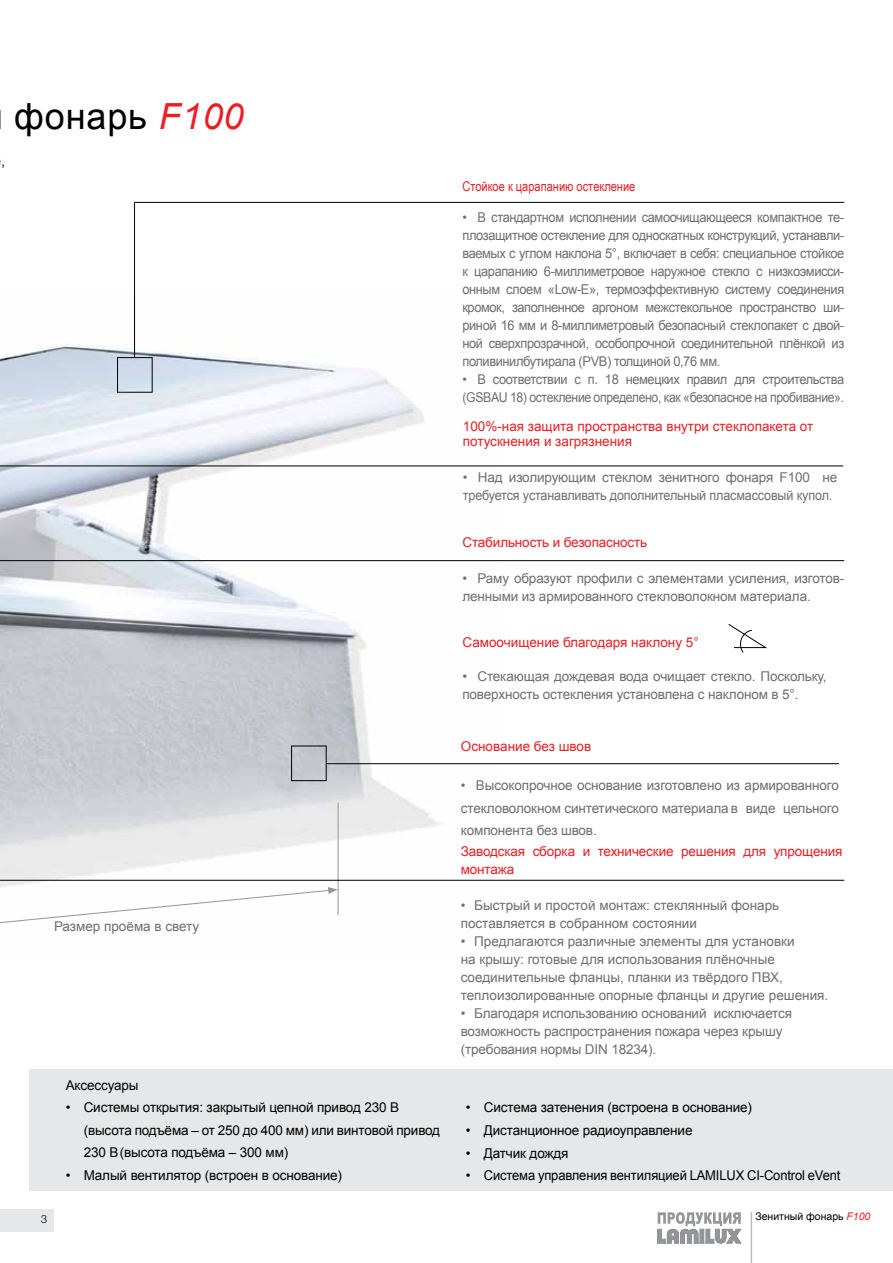
<style>
.page{position:relative;width:893px;height:1263px;background:#fff}
.page>*{position:absolute;margin:0;border:0;box-sizing:border-box;transform-origin:0 0}
.t1{font:36px "Arial";letter-spacing:.025em;color:#000}
.t2{font:15px "Arial Narrow";color:#000}
.t3{font:13.5px/18px "Arial";letter-spacing:-.01em;color:#6d6e71}
.t4{font:13.5px/18px "Arial";letter-spacing:-.01em;color:#6d6e71;text-align:justify;scale:.95 1}
.t5{font:13.5px/22.5px "Arial";letter-spacing:-.01em;color:#000}
.t6{font:13.5px/18px "Arial";letter-spacing:-.01em;color:#ed1d24}
.t7{font:13.5px/18px "Arial";letter-spacing:-.03em;color:#6d6e71;scale:.95 1}
.t8{font:13.5px "Arial Narrow";color:#ed1d24}
.t9{font:12px "Nimbus Sans Novus T";color:#000}
.t10{font:10.5px "Arial";color:#000}
.s1{font-style:italic;color:#ed1d24}
</style>
<div class="page">
<img style="left:0;top:343px;width:503px;height:573px">
<hr style="left:338px;top:803px;width:1px;height:112px;background:#939598">
<div style="left:30px;top:1069px;width:863px;height:122px;background:#e6e7e8"></div>
<div style="left:0;top:1209px;width:54px;height:22px;background:#e6e7e8"></div>
<hr style="left:751px;top:1212px;width:1px;height:51px;background:#bcbec0">
<hr style="left:0;top:465px;width:843px;height:1px;background:#000">
<hr style="left:0;top:560px;width:844px;height:1px;background:#000">
<hr style="left:0;top:880px;width:844px;height:1px;background:#000">
<hr style="left:327px;top:763px;width:512px;height:1px;background:#000">
<div style="left:291px;top:746px;width:36px;height:35px;border:1px solid #000"></div>
<hr style="left:134px;top:202px;width:710px;height:1px;background:#000">
<div style="left:117px;top:357px;width:36px;height:36px;border:1px solid #000"></div>
<svg style="left:728px;top:624px;width:39px;height:29px"></svg>
<hr style="left:134px;top:203px;width:1px;height:155px;background:#000">
<svg style="left:0;top:887px;width:338px;height:37px"></svg>
<svg style="left:657px;top:1212px;width:84px;height:31px"></svg>
<p class="t2" style="left:2px;top:149px;width:5px">,</p>
<h1 class="t1" style="left:14px;top:93px;width:231px">фонарь <span class="s1">F100</span></h1>
<p class="t8" style="left:462px;top:176px;width:174px">Стойкое к царапанию остекление</p>
<p class="t4" style="left:462px;top:209px;width:403px">• В стандартном исполнении самоочищающееся компактное те&shy;плозащитное остекление для односкатных конструкций, устанавли&shy;ваемых с углом наклона 5°, включает в себя: специальное стойкое к царапанию 6-миллиметровое наружное стекло с низкоэмисси&shy;онным слоем «Low-E», термоэффективную систему соединения кромок, заполненное аргоном межстекольное пространство ши&shy;риной 16 мм и 8-миллиметровый безопасный стеклопакет с двой&shy;ной сверхпрозрачной, особопрочной соединительной плёнкой из поливинилбутиралa (PVB) толщиной 0,76 мм.</p>
<p class="t7" style="left:462px;top:371px;width:403px">• В соответствии с п. 18 немецких правил для строительства (GSBAU 18) остекление определено, как «безопасное на пробивание».</p>
<p class="t6" style="left:463px;top:418px;width:352px;line-height:15px">100%-ная защита пространства внутри стеклопакета от потускнения и загрязнения</p>
<p class="t3" style="left:463px;top:468px;width:376px">• Над изолирующим стеклом зенитного фонаря F100 не требуется устанавливать дополнительный пласмассовый купол.</p>
<p class="t6" style="left:462px;top:533px;width:186px">Стабильность и безопасность</p>
<p class="t3" style="left:462px;top:569px;width:383px">• Раму образуют профили с элементами усиления, изготов&shy;ленными из армированного стекловолокном материала.</p>
<p class="t6" style="left:462px;top:633px;width:238px">Самоочищение благодаря наклону 5°</p>
<p class="t3" style="left:462px;top:667px;width:366px">• Стекающая дождевая вода очищает стекло. П оскольку, поверхность остекления установлена с наклоном в 5°.</p>
<p class="t3" style="left:54px;top:917px;width:147px">Размер проёма в свету</p>
<p class="t5" style="left:66px;top:1074px;width:74px">Аксессуары</p>
<p class="t5" style="left:84px;top:1096px;width:358px;text-indent:-18px">• Системы открытия: закрытый цепной привод 230 В (высота подъёма – от 250 до 400 мм) или винтовой привод<br>230 В(высота подъёма – 300 мм)</p>
<p class="t5" style="left:66px;top:1164px;width:278px">• Малый вентилятор (встроен в основание)</p>
<p class="t6" style="left:461px;top:738px;width:132px">Основание без швов</p>
<p class="t3" style="left:461px;top:774px;width:379px;line-height:22.5px;text-align:justify">• Высокопрочное основание изготовлено из армированного стекловолокном синтетического материала в виде цельного компонента без швов.</p>
<p class="t6" style="left:461px;top:843px;width:383px">Заводская сборка и технические решения для упрощения монтажа</p>
<p class="t3" style="left:461px;top:897px;width:320px">• Быстрый и простой монтаж: стеклянный фонарь поставляется в собранном состоянии</p>
<p class="t3" style="left:461px;top:933px;width:369px">• П редлагаются различные элементы для установки<br>на крышу: готовые для использования плёночные соединительные фланцы, планки из твёрдого П ВХ, теплоизолированные опорные фланцы и другие решения.</p>
<p class="t3" style="left:461px;top:1005px;width:333px">• Благодаря использованию оснований исключается возможность распространения пожара через крышу (требования нормы DIN 18234).</p>
<p class="t5" style="left:466px;top:1097px;width:288px">• Система затенения (встроена в основание)</p>
<p class="t5" style="left:466px;top:1119px;width:228px">• Дистанционное радиоуправление</p>
<p class="t5" style="left:466px;top:1142px;width:104px">• Датчик дождя</p>
<p class="t5" style="left:466px;top:1164px;width:376px">• Система управления вентиляцией LAMILUX CI-Control eVent</p>
<p class="t9" style="left:41px;top:1212px;width:8px">3</p>
<p class="t10" style="left:755px;top:1209px;width:117px">Зенитный фонарь <span class="s1">F100</span></p>
</div>
